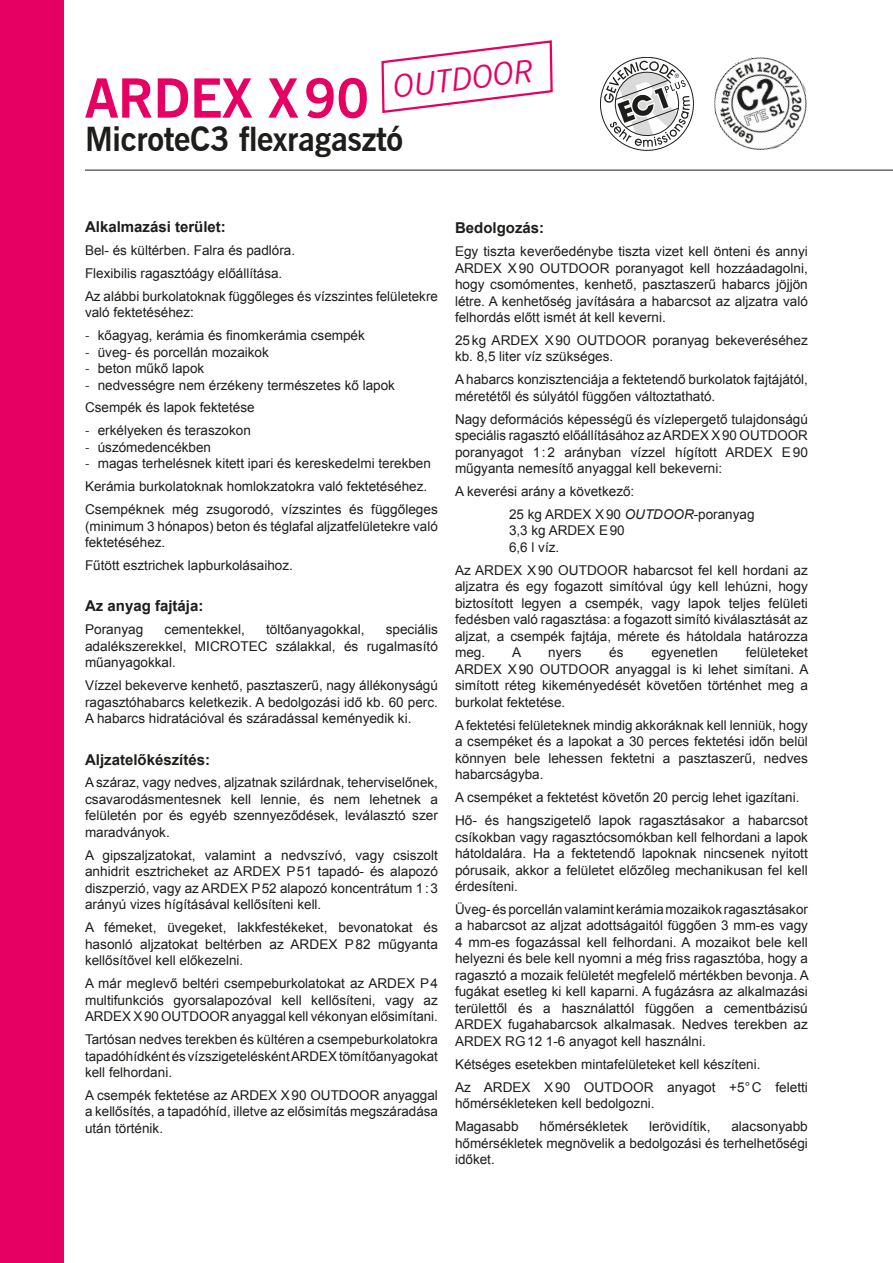
<style>
.page{position:relative;width:893px;height:1263px;background:#fff}
.page>*{position:absolute;margin:0;border:0;box-sizing:border-box;transform-origin:0 0}
.t1{font:700 54px "News Gothic BT";letter-spacing:-.01em;color:#e60064}
.t2{font:700 33px "News Gothic BT";letter-spacing:-.01em;color:#1d1d1b}
.t3{font:italic 31.5px "News Gothic BT";color:#e60064}
.t4{font:700 15px "Arial";color:#1d1d1b}
.t5{font:13.5px/16.5px "Arial";color:#1d1d1b;text-align:justify}
.s1{font-family:"News Gothic BT"}
.s2{font-style:italic}
</style>
<div class="page">
<div style="left:0;top:0;width:64px;height:1263px;background:#e60064"></div>
<hr style="left:85px;top:170px;width:808px;height:1px;background:#1d1d1b">
<svg style="left:381px;top:40px;width:172px;height:74px"></svg>
<svg style="left:600px;top:57px;width:94px;height:94px"></svg>
<img style="left:714px;top:57px;width:93px;height:93px">
<h3 class="t3" style="left:391px;top:68px;width:143px;rotate:-7deg">OUTDOOR</h3>
<h1 class="t1" style="left:85px;top:66px;width:286px">ARDEX X90</h1>
<h2 class="t2" style="left:85px;top:119px;width:320px">MicroteC3 flexragasztó</h2>
<p class="t4" style="left:85px;top:217px;width:142px">Alkalmazási terület:</p>
<p class="t5" style="left:85px;top:239px;width:354px;line-height:23px;text-align:left">Bel- és kültérben. Falra és padlóra.<br>Flexibilis ragasztóágy előállítása.<br>Az alábbi burkolatoknak függőleges és vízszintes felületekre</p>
<p class="t5" style="left:85px;top:304px;width:110px">való fektetéséhez:</p>
<p class="t5" style="left:85px;top:327px;width:281px"><span class="s1">-</span> kőagyag, kerámia és finomkerámia csempék</p>
<p class="t5" style="left:85px;top:344px;width:185px"><span class="s1">-</span> üveg- és porcellán mozaikok</p>
<p class="t5" style="left:85px;top:360px;width:121px"><span class="s1">-</span> beton műkő lapok</p>
<p class="t5" style="left:85px;top:373px;width:311px;line-height:23px"><span class="s1">-</span> nedvességre nem érzékeny természetes kő lapok<br>Csempék és lapok fektetése</p>
<p class="t5" style="left:85px;top:422px;width:167px"><span class="s1">-</span> erkélyeken és teraszokon</p>
<p class="t5" style="left:85px;top:439px;width:128px"><span class="s1">-</span> úszómedencékben</p>
<p class="t5" style="left:85px;top:452px;width:354px;line-height:23px;text-align:left"><span class="s1">-</span> magas terhelésnek kitett ipari és kereskedelmi terekben<br>Kerámia burkolatoknak homlokzatokra való fektetéséhez.<br>Csempéknek még zsugorodó, vízszintes és függőleges</p>
<p class="t5" style="left:85px;top:518px;width:354px">(minimum 3 hónapos) beton és téglafal aljzatfelületekre való fektetéséhez.</p>
<p class="t5" style="left:85px;top:557px;width:209px">Fűtött esztrichek lapburkolásaihoz.</p>
<p class="t4" style="left:85px;top:596px;width:120px">Az anyag fajtája:</p>
<p class="t5" style="left:85px;top:621px;width:60px">Poranyag</p>
<p class="t5" style="left:165px;top:621px;width:82px">cementekkel,</p>
<p class="t5" style="left:266px;top:621px;width:100px">töltőanyagokkal,</p>
<p class="t5" style="left:85px;top:621px;width:354px;text-indent:301px">speciális adalékszerekkel, MICROTEC szálakkal, és rugalmasító műanyagokkal.</p>
<p class="t5" style="left:85px;top:677px;width:354px">Vízzel bekeverve kenhető, pasztaszerű, nagy állékonyságú ragasztóhabarcs keletkezik. A bedolgozási idő kb. 60 perc.<br>A habarcs hidratációval és száradással keményedik ki.</p>
<p class="t4" style="left:85px;top:749px;width:127px">Aljzatelőkészítés:</p>
<p class="t5" style="left:85px;top:775px;width:354px">A száraz, vagy nedves, aljzatnak szilárdnak, teherviselőnek, csavarodásmentesnek kell lennie, és nem lehetnek a felületén por és egyéb szennyeződések, leválasztó szer maradványok.</p>
<p class="t5" style="left:85px;top:847px;width:354px">A gipszaljzatokat, valamint a nedvszívó, vagy csiszolt anhidrit esztricheket az ARDEX P51 tapadó- és alapozó diszperzió, vagy az ARDEX P52 alapozó koncentrátum 1:3 arányú vizes hígításával kellősíteni kell.</p>
<p class="t5" style="left:85px;top:919px;width:354px">A fémeket, üvegeket, lakkfestékeket, bevonatokat és hasonló aljzatokat beltérben az ARDEX P82 műgyanta kellősítővel kell előkezelni.</p>
<p class="t5" style="left:85px;top:975px;width:354px">A már meglevő beltéri csempeburkolatokat az ARDEX P4 multifunkciós gyorsalapozóval kell kellősíteni, vagy az ARDEX X90 OUTDOOR anyaggal kell vékonyan elősimítani.</p>
<p class="t5" style="left:85px;top:1031px;width:354px">Tartósan nedves terekben és kültéren a csempeburkolatokra tapadóhídként és vízszigetelésként ARDEX tömítőanyagokat kell felhordani.</p>
<p class="t5" style="left:85px;top:1087px;width:354px">A csempék fektetése az ARDEX X90 OUTDOOR anyaggal a kellősítés, a tapadóhíd, illetve az elősimítás megszáradása után történik.</p>
<p class="t4" style="left:455px;top:218px;width:91px">Bedolgozás:</p>
<p class="t5" style="left:455px;top:243px;width:354px">Egy tiszta keverőedénybe tiszta vizet kell önteni és annyi ARDEX X90 OUTDOOR poranyagot kell hozzáadagolni, hogy csomómentes, kenhető, pasztaszerű habarcs jöjjön létre. A kenhetőség javítására a habarcsot az aljzatra való felhordás előtt ismét át kell keverni.</p>
<p class="t5" style="left:455px;top:332px;width:354px">25kg ARDEX X90 OUTDOOR poranyag bekeveréséhez kb. 8,5 liter víz szükséges.</p>
<p class="t5" style="left:455px;top:371px;width:354px">A habarcs konzisztenciája a fektetendő burkolatok fajtájától, méretétől és súlyától függően változtatható.</p>
<p class="t5" style="left:455px;top:411px;width:354px">Nagy deformációs képességű és vízlepergető tulajdonságú speciális ragasztó előállításához az ARDEX X90 OUTDOOR poranyagot 1:2 arányban vízzel hígított ARDEX E90 műgyanta nemesítő anyaggal kell bekeverni:</p>
<p class="t5" style="left:509px;top:480px;width:247px;line-height:23px;text-indent:-54px">A keverési arány a következő:<br>25 kg ARDEX X90 <span class="s2">OUTDOOR</span>-poranyag</p>
<p class="t5" style="left:509px;top:523px;width:117px">3,3 kg ARDEX E90<br>6,6 l víz.</p>
<p class="t5" style="left:455px;top:562px;width:354px">Az ARDEX X90 OUTDOOR habarcsot fel kell hordani az aljzatra és egy fogazott simítóval úgy kell lehúzni, hogy biztosított legyen a csempék, vagy lapok teljes felületi fedésben való ragasztása: a fogazott simító kiválasztását az aljzat, a csempék fajtája, mérete és hátoldala határozza meg.</p>
<p class="t5" style="left:455px;top:644px;width:355px;text-indent:291px">felületeket ARDEX X90 OUTDOOR anyaggal is ki lehet simítani. A simított réteg kikeményedését követően történhet meg a burkolat fektetése.</p>
<p class="t5" style="left:455px;top:717px;width:354px">A fektetési felületeknek mindig akkoráknak kell lenniük, hogy a csempéket és a lapokat a 30 perces fektetési időn belül könnyen bele lehessen fektetni a pasztaszerű, nedves habarcságyba.</p>
<p class="t5" style="left:455px;top:786px;width:354px;line-height:22.8px">A csempéket a fektetést követőn 20 percig lehet igazítani.<br>Hő- és hangszigetelő lapok ragasztásakor a habarcsot</p>
<p class="t5" style="left:455px;top:829px;width:354px">csíkokban vagy ragasztócsomókban kell felhordani a lapok hátoldalára. Ha a fektetendő lapoknak nincsenek nyitott pórusaik, akkor a felületet előzőleg mechanikusan fel kell érdesíteni.</p>
<p class="t5" style="left:455px;top:901px;width:355px">Üveg- és porcellán valamint kerámia mozaikok ragasztásakor a habarcsot az aljzat adottságaitól függően 3 mm-es vagy 4 mm-es fogazással kell felhordani. A mozaikot bele kell helyezni és bele kell nyomni a még friss ragasztóba, hogy a ragasztó a mozaik felületét megfelelő mértékben bevonja. A fugákat esetleg ki kell kaparni. A fugázásra az alkalmazási területtől és a használattól függően a cementbázisú ARDEX fugahabarcsok alkalmasak. Nedves terekben az ARDEX RG12 1-6 anyagot kell használni.</p>
<p class="t5" style="left:455px;top:1053px;width:354px;line-height:22.8px">Kétséges esetekben mintafelületeket kell készíteni.<br>Az ARDEX X90 OUTDOOR anyagot +5°C feletti</p>
<p class="t5" style="left:455px;top:1092px;width:201px;line-height:23px">hőmérsékleteken kell bedolgozni.<br>Magasabb</p>
<p class="t5" style="left:512px;top:644px;width:11px">A</p>
<p class="t5" style="left:548px;top:644px;width:35px">nyers</p>
<p class="t5" style="left:609px;top:644px;width:16px">és</p>
<p class="t5" style="left:651px;top:644px;width:68px">egyenetlen</p>
<p class="t5" style="left:539px;top:1118px;width:90px">hőmérsékletek</p>
<p class="t5" style="left:649px;top:1118px;width:63px">lerövidítik,</p>
<p class="t5" style="left:455px;top:1118px;width:354px;text-indent:276px">alacsonyabb hőmérsékletek megnövelik a bedolgozási és terhelhetőségi időket.</p>
</div>
